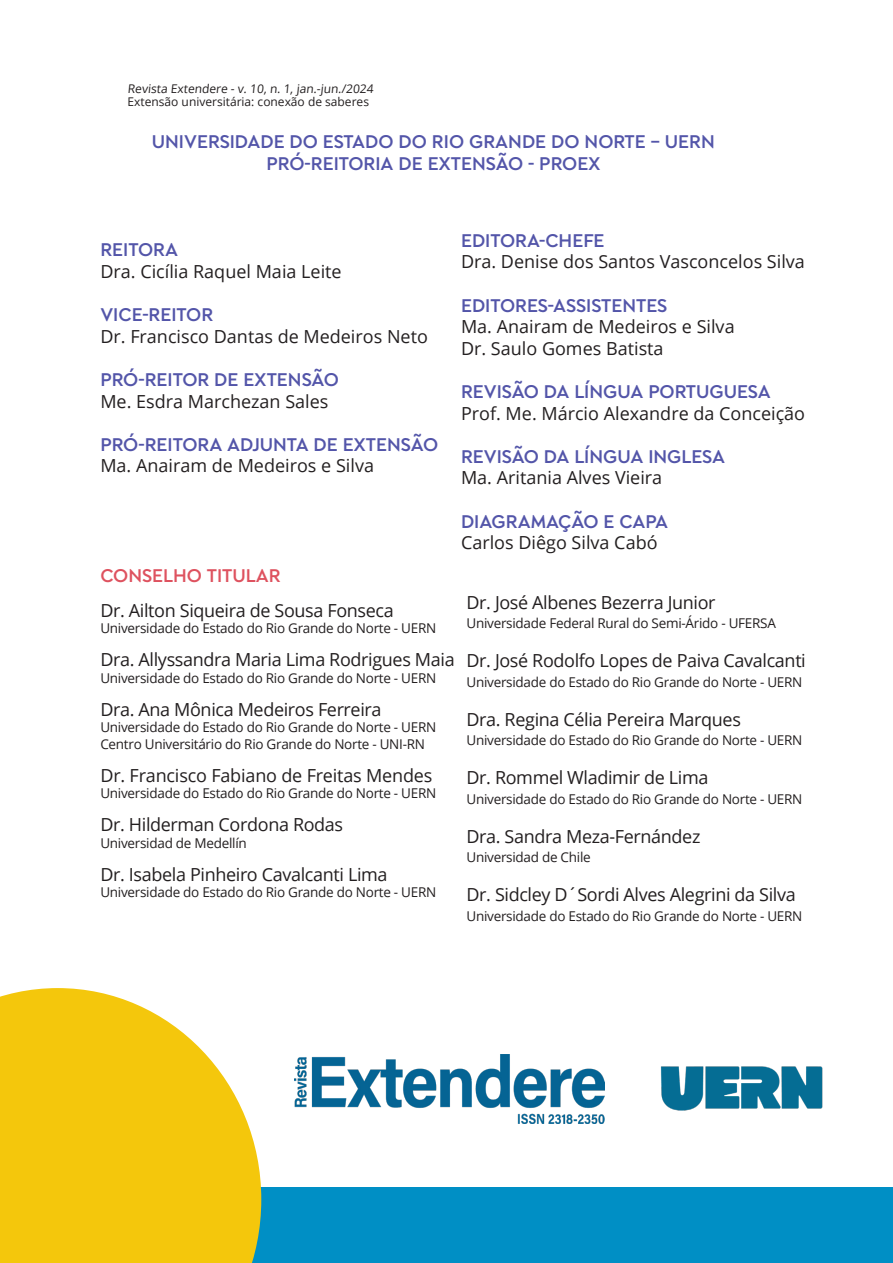
<style>
.page{position:relative;width:893px;height:1263px;background:#fff}
.page>*{position:absolute;margin:0;border:0;box-sizing:border-box;transform-origin:0 0}
.t1{font:18px "Open Sans";letter-spacing:-.02em;color:#231f20}
.t2{font:18px "Open Sans";color:#231f20}
.t3{font:500 18px "Megabyte";color:#5355a9}
.t4{font:500 18px "Megabyte";color:#de525f}
.t5{font:13.5px "Open Sans";letter-spacing:-.02em;color:#231f20}
.t6{font:12px "Open Sans";color:#231f20}
</style>
<div class="page">
<img style="left:294px;top:1055px;width:311px;height:68px">
<img style="left:660px;top:1066px;width:163px;height:45px">
<div style="left:195px;top:1187px;width:698px;height:76px;background:#008fc5"></div>
<svg style="left:0;top:988px;width:261px;height:275px;background:#f4ce2c"></svg>
<p class="t6" style="left:128px;top:80px;width:249px">Revista Extendere - v. 10, n. 1, jan.-jun./2024</p>
<p class="t6" style="left:128px;top:94px;width:243px">Extensão universitária: conexão de saberes</p>
<p class="t3" style="left:152px;top:129px;width:565px">UNIVERSIDADE DO ESTADO DO RIO GRANDE DO NORTE – UERN</p>
<p class="t3" style="left:267px;top:150px;width:335px">PRÓ-REITORIA DE EXTENSÃO - PROEX</p>
<p class="t3" style="left:100px;top:237px;width:79px">REITORA</p>
<p class="t2" style="left:100px;top:259px;width:243px">Dra. Cicília Raquel Maia Leite</p>
<p class="t3" style="left:100px;top:302px;width:114px">VICE-REITOR</p>
<p class="t2" style="left:100px;top:324px;width:329px">Dr. Francisco Dantas de Medeiros Neto</p>
<p class="t3" style="left:100px;top:366px;width:240px">PRÓ-REITOR DE EXTENSÃO</p>
<p class="t2" style="left:100px;top:389px;width:230px">Me. Esdra Marchezan Sales</p>
<p class="t3" style="left:100px;top:431px;width:339px">PRÓ-REITORA ADJUNTA DE EXTENSÃO</p>
<p class="t2" style="left:100px;top:453px;width:275px">Ma. Anairam de Medeiros e Silva</p>
<p class="t4" style="left:100px;top:563px;width:182px">CONSELHO TITULAR</p>
<p class="t1" style="left:100px;top:598px;width:295px">Dr. Ailton Siqueira de Sousa Fonseca</p>
<p class="t5" style="left:100px;top:619px;width:337px">Universidade do Estado do Rio Grande do Norte - UERN</p>
<p class="t1" style="left:100px;top:647px;width:356px">Dra. Allyssandra Maria Lima Rodrigues Maia</p>
<p class="t5" style="left:100px;top:668px;width:337px">Universidade do Estado do Rio Grande do Norte - UERN</p>
<p class="t1" style="left:100px;top:697px;width:283px">Dra. Ana Mônica Medeiros Ferreira</p>
<p class="t5" style="left:100px;top:718px;width:337px">Universidade do Estado do Rio Grande do Norte - UERN</p>
<p class="t5" style="left:100px;top:734px;width:326px">Centro Universitário do Rio Grande do Norte - UNI-RN</p>
<p class="t1" style="left:100px;top:763px;width:333px">Dr. Francisco Fabiano de Freitas Mendes</p>
<p class="t5" style="left:100px;top:784px;width:337px">Universidade do Estado do Rio Grande do Norte - UERN</p>
<p class="t1" style="left:100px;top:812px;width:244px">Dr. Hilderman Cordona Rodas</p>
<p class="t5" style="left:100px;top:833px;width:148px">Universidad de Medellín</p>
<p class="t1" style="left:100px;top:862px;width:289px">Dr. Isabela Pinheiro Cavalcanti Lima</p>
<p class="t5" style="left:100px;top:883px;width:337px">Universidade do Estado do Rio Grande do Norte - UERN</p>
<p class="t3" style="left:461px;top:227px;width:145px">EDITORA-CHEFE</p>
<p class="t2" style="left:461px;top:249px;width:345px">Dra. Denise dos Santos Vasconcelos Silva</p>
<p class="t3" style="left:461px;top:292px;width:208px">EDITORES-ASSISTENTES</p>
<p class="t2" style="left:461px;top:314px;width:275px">Ma. Anairam de Medeiros e Silva</p>
<p class="t2" style="left:461px;top:336px;width:204px">Dr. Saulo Gomes Batista</p>
<p class="t3" style="left:461px;top:378px;width:311px">REVISÃO DA LÍNGUA PORTUGUESA</p>
<p class="t2" style="left:461px;top:401px;width:346px">Prof. Me. Márcio Alexandre da Conceição</p>
<p class="t3" style="left:461px;top:443px;width:266px">REVISÃO DA LÍNGUA INGLESA</p>
<p class="t2" style="left:461px;top:465px;width:203px">Ma. Aritania Alves Vieira</p>
<p class="t3" style="left:461px;top:508px;width:209px">DIAGRAMAÇÃO E CAPA</p>
<p class="t2" style="left:461px;top:530px;width:198px">Carlos Diêgo Silva Cabó</p>
<p class="t1" style="left:466px;top:590px;width:251px">Dr. José Albenes Bezerra Junior</p>
<p class="t5" style="left:466px;top:614px;width:311px">Universidade Federal Rural do Semi-Árido - UFERSA</p>
<p class="t1" style="left:466px;top:648px;width:341px">Dr. José Rodolfo Lopes de Paiva Cavalcanti</p>
<p class="t5" style="left:466px;top:672px;width:337px">Universidade do Estado do Rio Grande do Norte - UERN</p>
<p class="t1" style="left:466px;top:707px;width:276px">Dra. Regina Célia Pereira Marques</p>
<p class="t5" style="left:466px;top:731px;width:337px">Universidade do Estado do Rio Grande do Norte - UERN</p>
<p class="t1" style="left:466px;top:765px;width:243px">Dr. Rommel Wladimir de Lima</p>
<p class="t5" style="left:466px;top:789px;width:337px">Universidade do Estado do Rio Grande do Norte - UERN</p>
<p class="t1" style="left:466px;top:824px;width:235px">Dra. Sandra Meza-Fernández</p>
<p class="t5" style="left:466px;top:848px;width:126px">Universidad de Chile</p>
<p class="t1" style="left:466px;top:882px;width:331px">Dr. Sidcley D´Sordi Alves Alegrini da Silva</p>
<p class="t5" style="left:466px;top:906px;width:337px">Universidade do Estado do Rio Grande do Norte - UERN</p>
</div>
